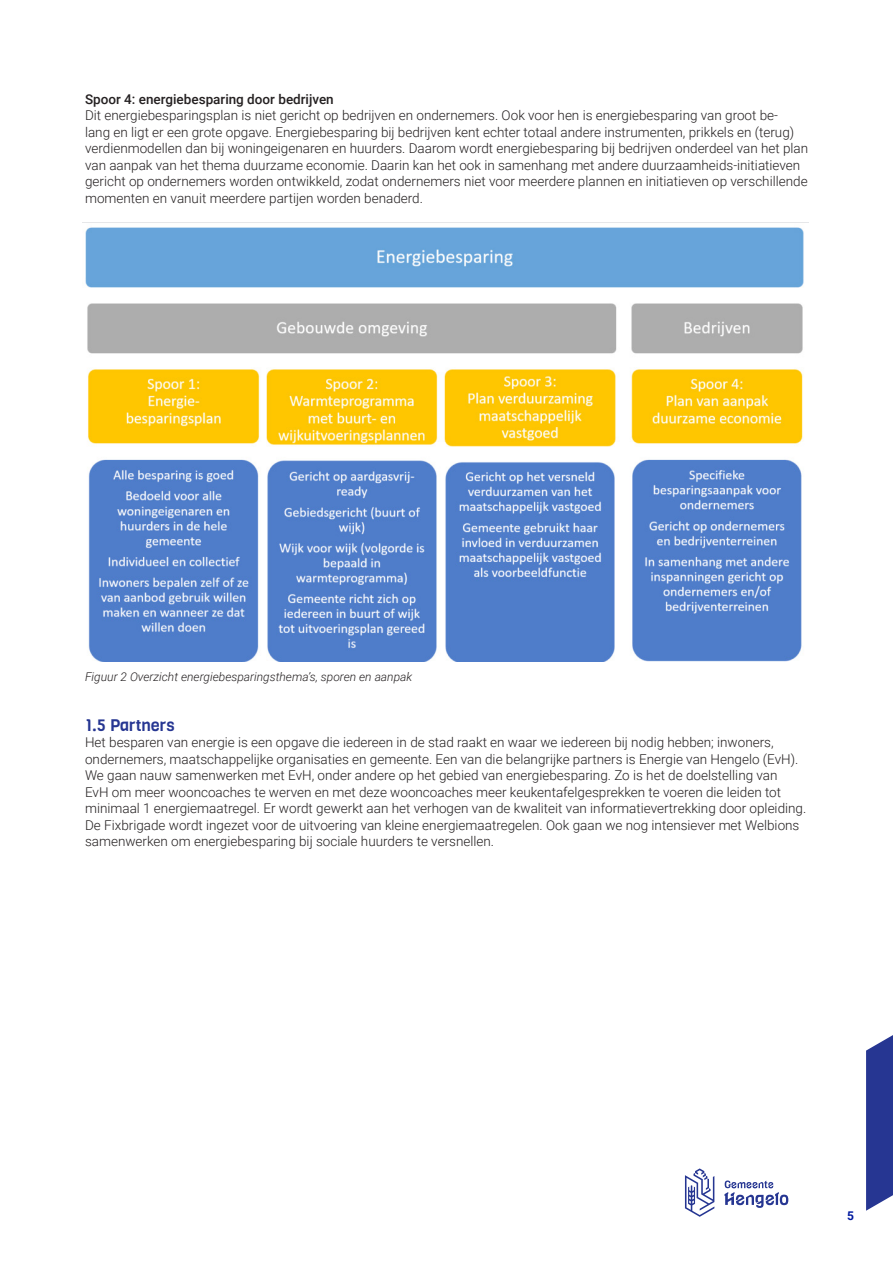
<style>
.page{position:relative;width:893px;height:1263px;background:#fff}
.page>*{position:absolute;margin:0;border:0;box-sizing:border-box;transform-origin:0 0}
.t1{font:16.5px "Viga";color:#263692}
.t2{font:300 13.5px/16.5px "Roboto";color:#231f20}
.t3{font:500 13.5px "Roboto";color:#231f20}
.t4{font:italic 300 12px "Roboto";color:#231f20}
.t5{font:700 12px "Roboto";color:#00199f}
</style>
<div class="page">
<svg style="left:866px;top:1035px;width:27px;height:176px;background:#3a489c"></svg>
<svg style="left:685px;top:1168px;width:29px;height:49px"></svg>
<svg style="left:724px;top:1180px;width:64px;height:28px"></svg>
<img style="left:85px;top:227px;width:719px;height:435px">
<p class="t3" style="left:85px;top:89px;width:250px">Spoor 4: energiebesparing door bedrijven</p>
<p class="t2" style="left:85px;top:106px;width:725px">Dit energiebesparingsplan is niet gericht op bedrijven en ondernemers. Ook voor hen is energiebesparing van groot be-<br>lang en ligt er een grote opgave. Energiebesparing bij bedrijven kent echter totaal andere instrumenten, prikkels en (terug) verdienmodellen dan bij woningeigenaren en huurders. Daarom wordt energiebesparing bij bedrijven onderdeel van het plan van aanpak van het thema duurzame economie. Daarin kan het ook in samenhang met andere duurzaamheids-initiatieven gericht op ondernemers worden ontwikkeld, zodat ondernemers niet voor meerdere plannen en initiatieven op verschillende momenten en vanuit meerdere partijen worden benaderd.</p>
<p class="t4" style="left:85px;top:668px;width:329px">Figuur 2 Overzicht energiebesparingsthema’s, sporen en aanpak</p>
<p class="t1" style="left:85px;top:714px;width:91px">1.5 Partners</p>
<p class="t2" style="left:85px;top:733px;width:723px">Het besparen van energie is een opgave die iedereen in de stad raakt en waar we iedereen bij nodig hebben; inwoners, ondernemers, maatschappelijke organisaties en gemeente. Een van die belangrijke partners is Energie van Hengelo (EvH).<br>We gaan nauw samenwerken met EvH, onder andere op het gebied van energiebesparing. Zo is het de doelstelling van<br>EvH om meer wooncoaches te werven en met deze wooncoaches meer keukentafelgesprekken te voeren die leiden tot minimaal 1 energiemaatregel. Er wordt gewerkt aan het verhogen van de kwaliteit van informatievertrekking door opleiding.<br>De Fixbrigade wordt ingezet voor de uitvoering van kleine energiemaatregelen. Ook gaan we nog intensiever met Welbions samenwerken om energiebesparing bij sociale huurders te versnellen.</p>
<p class="t5" style="left:847px;top:1207px;width:8px">5</p>
</div>
